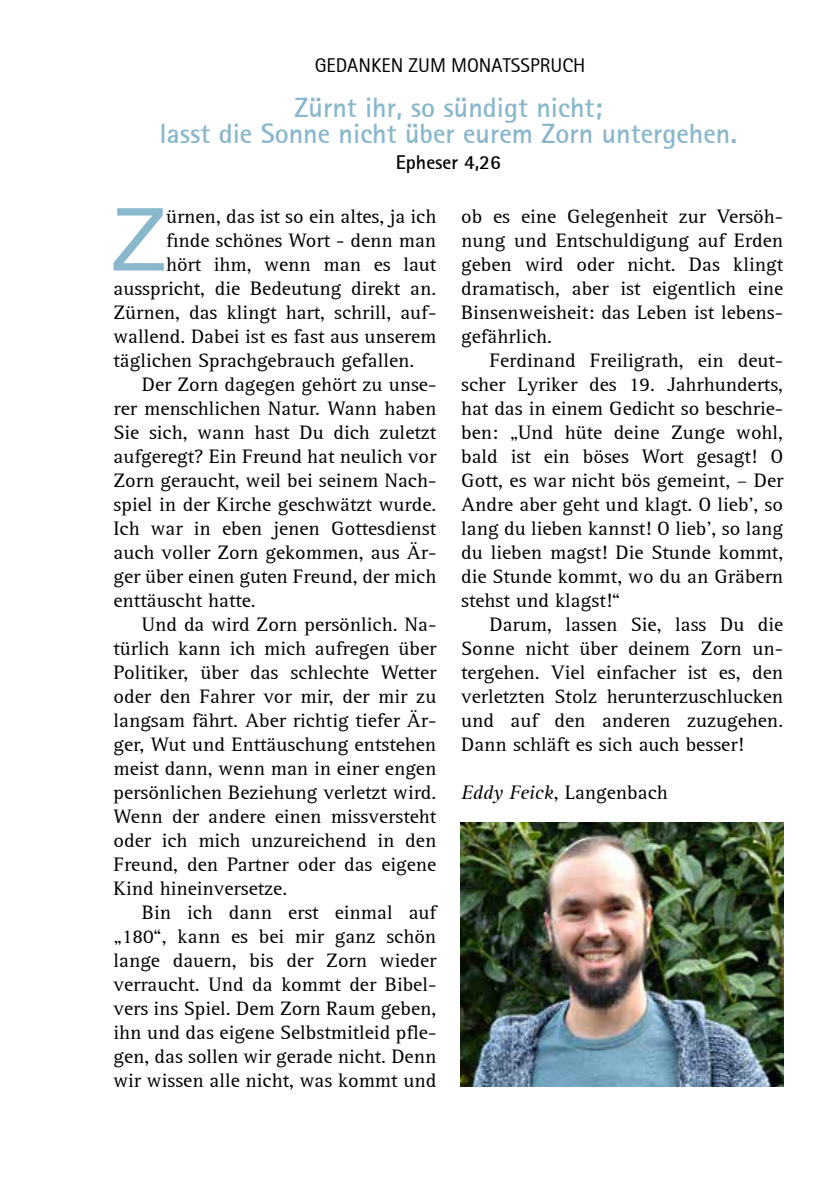
<style>
.page{position:relative;width:840px;height:1191px;background:#fff}
.page>*{position:absolute;margin:0;border:0;box-sizing:border-box;transform-origin:0 0}
.t1{font:87px "Arial";color:#89b7cc}
.t2{font:700 28px/26px "Rotis Sans Serif";color:#89b7cc;text-align:center}
.t3{font:20px/24px "Rotis Serif";color:#000;text-align:justify}
.t4{font:20px "Rotis Sans Serif";color:#000}
.t5{font:700 20px "Rotis Sans Serif";color:#000}
.s1{font-style:italic}
</style>
<div class="page">
<img style="left:460px;top:822px;width:322px;height:264px">
<p class="t4" style="left:314px;top:53px;width:272px">GEDANKEN ZUM MONATSSPRUCH</p>
<h2 class="t2" style="left:159px;top:94px;width:579px">Zürnt ihr, so sündigt nicht;<br>lasst die Sonne nicht über eurem Zorn untergehen.</h2>
<p class="t5" style="left:395px;top:150px;width:106px">Epheser 4,26</p>
<h1 class="t1" style="left:112px;top:180px;width:56px">Z</h1>
<p class="t3" style="left:166px;top:204px;width:272px">ürnen, das ist so ein altes, ja ich</p>
<p class="t3" style="left:461px;top:204px;width:323px">ob es eine Gelegenheit zur Versöh&shy;nung und Entschuldigung auf Erden geben wird oder nicht. Das klingt dramatisch, aber ist eigentlich eine Binsenweisheit: das Leben ist lebens&shy;gefährlich.</p>
<p class="t3" style="left:461px;top:348px;width:323px;text-indent:28px">Ferdinand Freiligrath, ein deut&shy;scher Lyriker des 19. Jahrhunderts, hat das in einem Gedicht so beschrie&shy;ben: „Und hüte deine Zunge wohl, bald ist ein böses Wort gesagt! O Gott, es war nicht bös gemeint, – Der Andre aber geht und klagt. O lieb’, so lang du lieben kannst! O lieb’, so lang du lieben magst! Die Stunde kommt, die Stunde kommt, wo du an Gräbern stehst und klagst!“</p>
<p class="t3" style="left:461px;top:612px;width:323px;text-indent:28px">Darum, lassen Sie, lass Du die Sonne nicht über deinem Zorn un&shy;tergehen. Viel einfacher ist es, den verletzten Stolz herunterzuschlucken und auf den anderen zuzugehen.<br>Dann schläft es sich auch besser!</p>
<p class="t3" style="left:461px;top:780px;width:208px"><span class="s1">Eddy Feick</span>, Langenbach</p>
<p class="t3" style="left:166px;top:228px;width:272px">finde schönes Wort - denn man</p>
<p class="t3" style="left:166px;top:252px;width:271px">hört ihm, wenn man es laut</p>
<p class="t3" style="left:113px;top:276px;width:324px">ausspricht, die Bedeutung direkt an.</p>
<p class="t3" style="left:113px;top:300px;width:324px">Zürnen, das klingt hart, schrill, auf-</p>
<p class="t3" style="left:113px;top:324px;width:324px">wallend. Dabei ist es fast aus unserem</p>
<p class="t3" style="left:113px;top:348px;width:302px">täglichen Sprachgebrauch gefallen.</p>
<p class="t3" style="left:142px;top:372px;width:296px">Der Zorn dagegen gehört zu unse-</p>
<p class="t3" style="left:113px;top:396px;width:324px">rer menschlichen Natur. Wann haben</p>
<p class="t3" style="left:113px;top:420px;width:324px">Sie sich, wann hast Du dich zuletzt</p>
<p class="t3" style="left:113px;top:444px;width:324px">aufgeregt? Ein Freund hat neulich vor</p>
<p class="t3" style="left:113px;top:468px;width:324px">Zorn geraucht, weil bei seinem Nach-</p>
<p class="t3" style="left:113px;top:492px;width:324px">spiel in der Kirche geschwätzt wurde.</p>
<p class="t3" style="left:113px;top:516px;width:324px">Ich war in eben jenen Gottesdienst</p>
<p class="t3" style="left:113px;top:540px;width:324px">auch voller Zorn gekommen, aus Är-</p>
<p class="t3" style="left:113px;top:564px;width:324px">ger über einen guten Freund, der mich</p>
<p class="t3" style="left:113px;top:588px;width:144px">enttäuscht hatte.</p>
<p class="t3" style="left:142px;top:612px;width:296px">Und da wird Zorn persönlich. Na-</p>
<p class="t3" style="left:113px;top:636px;width:324px">türlich kann ich mich aufregen über</p>
<p class="t3" style="left:113px;top:660px;width:324px">Politiker, über das schlechte Wetter</p>
<p class="t3" style="left:113px;top:684px;width:324px">oder den Fahrer vor mir, der mir zu</p>
<p class="t3" style="left:113px;top:708px;width:324px">langsam fährt. Aber richtig tiefer Är-</p>
<p class="t3" style="left:113px;top:732px;width:324px">ger, Wut und Enttäuschung entstehen</p>
<p class="t3" style="left:113px;top:756px;width:324px">meist dann, wenn man in einer engen</p>
<p class="t3" style="left:113px;top:780px;width:324px">persönlichen Beziehung verletzt wird.</p>
<p class="t3" style="left:113px;top:804px;width:324px">Wenn der andere einen missversteht</p>
<p class="t3" style="left:113px;top:828px;width:324px">oder ich mich unzureichend in den</p>
<p class="t3" style="left:113px;top:852px;width:324px">Freund, den Partner oder das eigene</p>
<p class="t3" style="left:113px;top:876px;width:175px">Kind hineinversetze.</p>
<p class="t3" style="left:142px;top:900px;width:296px">Bin ich dann erst einmal auf</p>
<p class="t3" style="left:113px;top:924px;width:324px">„180“, kann es bei mir ganz schön</p>
<p class="t3" style="left:113px;top:948px;width:324px">lange dauern, bis der Zorn wieder</p>
<p class="t3" style="left:113px;top:972px;width:324px">verraucht. Und da kommt der Bibel-</p>
<p class="t3" style="left:113px;top:996px;width:324px">vers ins Spiel. Dem Zorn Raum geben,</p>
<p class="t3" style="left:113px;top:1020px;width:324px">ihn und das eigene Selbstmitleid pfle-</p>
<p class="t3" style="left:113px;top:1044px;width:324px">gen, das sollen wir gerade nicht. Denn</p>
<p class="t3" style="left:113px;top:1068px;width:324px">wir wissen alle nicht, was kommt und</p>
</div>
